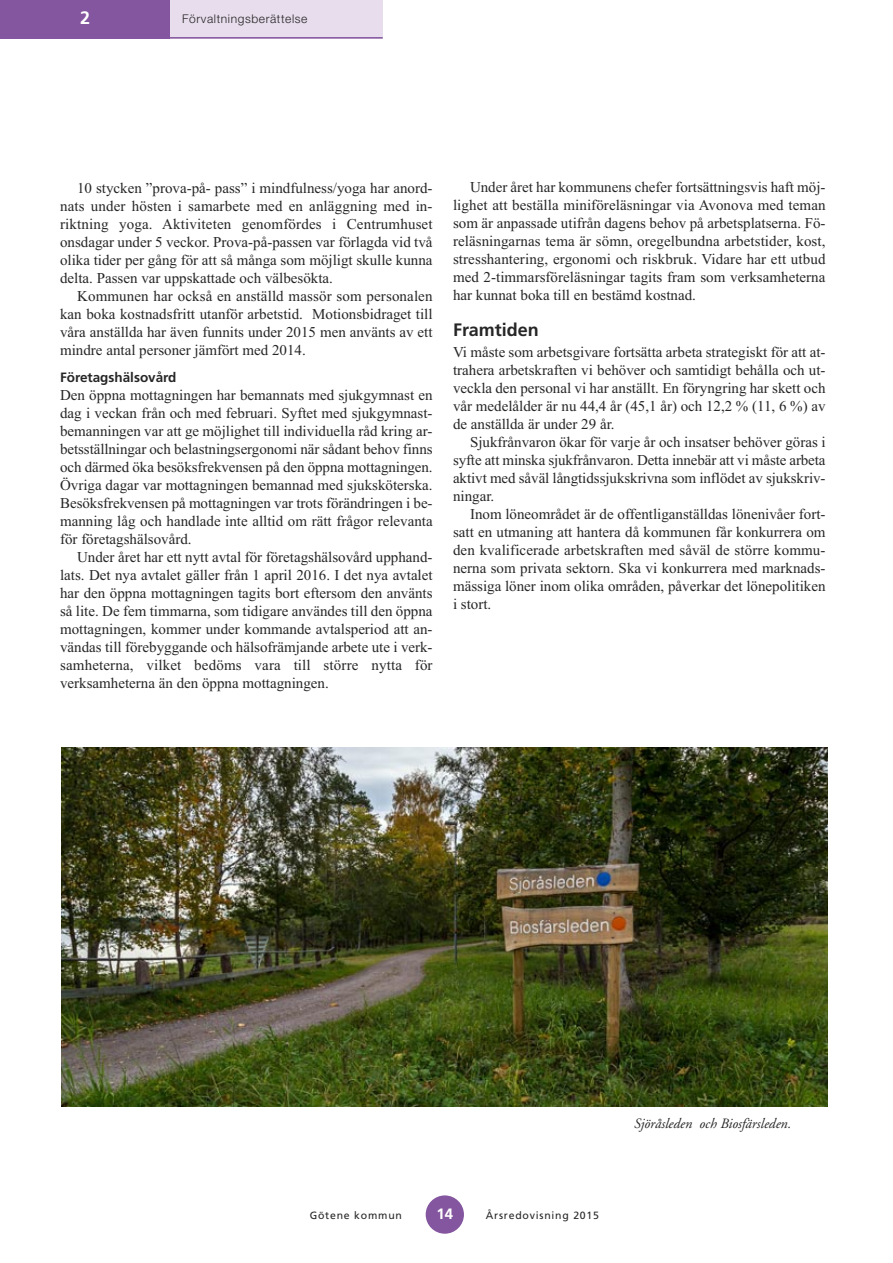
<style>
.page{position:relative;width:893px;height:1263px;background:#fff}
.page>*{position:absolute;margin:0;border:0;box-sizing:border-box;transform-origin:0 0}
.t1{font:700 18px "Frutiger";color:#272627}
.t2{font:700 18px "Frutiger";color:#fff}
.t3{font:15px/18px "Times";color:#272627;text-align:justify}
.t4{font:700 15px "Frutiger";color:#fff}
.t5{font:14.25px "Adobe Garamond Italic Os F";color:#272627}
.t6{font:700 13.5px "Frutiger";color:#272627}
.t7{font:300 12px "Helvetica Neue";letter-spacing:.05em;color:#272627}
.t8{font:10.5px "Frutiger";letter-spacing:.075em;color:#272627}
</style>
<div class="page">
<div style="left:0;top:0;width:170px;height:38px;background:#84569f"></div>
<div style="left:170px;top:0;width:213px;height:38px;background:#e7ddec"></div>
<hr style="left:0;top:37px;width:383px;height:2px;background:#84569f">
<div style="left:426px;top:1195px;width:38px;height:39px;background:#84569f;border-radius:50%"></div>
<img style="left:62px;top:747px;width:765px;height:360px">
<p class="t2" style="left:80px;top:11px;width:12px">2</p>
<p class="t7" style="left:182px;top:14px;width:127px">Förvaltningsberättelse</p>
<p class="t3" style="left:60px;top:180px;width:374px;text-indent:17px">10 stycken ”prova-på- pass” i mindfulness/yoga har anord&shy;nats under hösten i samarbete med en anläggning med in&shy;riktning yoga. Aktiviteten genomfördes i Centrumhuset onsdagar under 5 veckor. Prova-på-passen var förlagda vid två olika tider per gång för att så många som möjligt skulle kunna delta. Passen var uppskattade och välbesökta.</p>
<p class="t3" style="left:60px;top:288px;width:374px;text-indent:17px">Kommunen har också en anställd massör som personalen kan boka kostnadsfritt utanför arbetstid. Motionsbidraget till våra anställda har även funnits under 2015 men använts av ett mindre antal personer jämfört med 2014.</p>
<p class="t6" style="left:60px;top:371px;width:118px">Företagshälsovård</p>
<p class="t3" style="left:60px;top:387px;width:374px">Den öppna mottagningen har bemannats med sjukgymnast en dag i veckan från och med februari. Syftet med sjukgymnast&shy;bemanningen var att ge möjlighet till individuella råd kring ar&shy;betsställningar och belastningsergonomi när sådant behov finns och därmed öka besöksfrekvensen på den öppna mottagningen.<br>Övriga dagar var mottagningen bemannad med sjuksköterska.<br>Besöksfrekvensen på mottagningen var trots förändringen i be&shy;manning låg och handlade inte alltid om rätt frågor relevanta för företagshälsovård.</p>
<p class="t3" style="left:60px;top:549px;width:374px;text-indent:17px">Under året har ett nytt avtal för företagshälsovård upphand&shy;lats. Det nya avtalet gäller från 1 april 2016. I det nya avtalet har den öppna mottagningen tagits bort eftersom den använts så lite. De fem timmarna, som tidigare användes till den öppna mottagningen, kommer under kommande avtalsperiod att an&shy;vändas till förebyggande och hälsofrämjande arbete ute i verk&shy;samheterna, vilket bedöms vara till större nytta för verksamheterna än den öppna mottagningen.</p>
<p class="t3" style="left:453px;top:180px;width:374px;text-indent:17px">Under året har kommunens chefer fortsättningsvis haft möj&shy;lighet att beställa miniföreläsningar via Avonova med teman som är anpassade utifrån dagens behov på arbetsplatserna. Fö&shy;reläsningarnas tema är sömn, oregelbundna arbetstider, kost, stresshantering, ergonomi och riskbruk. Vidare har ett utbud med 2-timmarsföreläsningar tagits fram som verksamheterna har kunnat boka till en bestämd kostnad.</p>
<p class="t1" style="left:453px;top:323px;width:87px">Framtiden</p>
<p class="t3" style="left:453px;top:345px;width:374px">Vi måste som arbetsgivare fortsätta arbeta strategiskt för att at&shy;trahera arbetskraften vi behöver och samtidigt behålla och ut&shy;veckla den personal vi har anställt. En föryngring har skett och vår medelålder är nu 44,4 år (45,1 år) och 12,2 % (11, 6 %) av de anställda är under 29 år.</p>
<p class="t3" style="left:453px;top:435px;width:374px;text-indent:17px">Sjukfrånvaron ökar för varje år och insatser behöver göras i syfte att minska sjukfrånvaron. Detta innebär att vi måste arbeta aktivt med såväl långtidssjukskrivna som inflödet av sjukskriv&shy;ningar.</p>
<p class="t3" style="left:453px;top:507px;width:374px;text-indent:17px">Inom löneområdet är de offentliganställdas lönenivåer fort&shy;satt en utmaning att hantera då kommunen får konkurrera om den kvalificerade arbetskraften med såväl de större kommu&shy;nerna som privata sektorn. Ska vi konkurrera med marknads&shy;mässiga löner inom olika områden, påverkar det lönepolitiken i stort.</p>
<p class="t5" style="left:634px;top:1117px;width:159px">Sjöråsleden och Biosfärsleden.</p>
<p class="t4" style="left:436px;top:1208px;width:18px">14</p>
<p class="t8" style="left:310px;top:1211px;width:94px">Götene kommun</p>
<p class="t8" style="left:486px;top:1211px;width:115px">Årsredovisning 2015</p>
</div>
